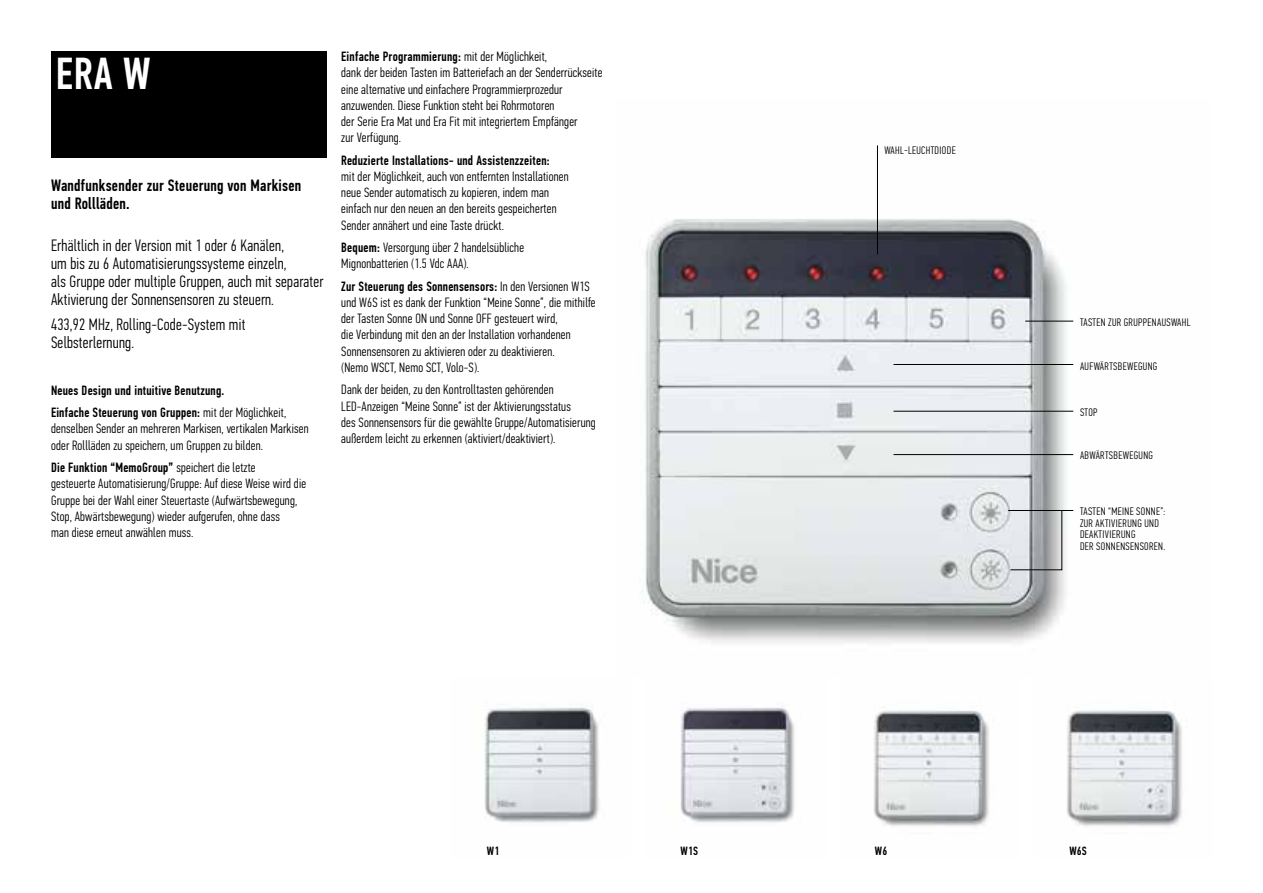
<style>
.page{position:relative;width:1263px;height:893px;background:#fff}
.page>*{position:absolute;margin:0;border:0;box-sizing:border-box;transform-origin:0 0}
.t1{font:500 45px "PF Din Text Comp Pro";color:#fff}
.t2{font:300 16.5px/18px "PF Din Text Comp Pro";letter-spacing:.015em;color:#000}
.t3{font:500 16.5px/18px "PF Din Text Comp Pro";letter-spacing:.015em;color:#000}
.t4{font:300 13.5px/16.2px "PF Din Text Comp Pro";letter-spacing:.015em;color:#000}
.t5{font:500 13.5px/22.5px "PF Din Text Comp Pro";letter-spacing:.015em;color:#000}
.t6{font:500 12px "PF Din Text Comp Pro";letter-spacing:.015em;color:#000}
.t7{font:300 10.95px/11.6px "PF Din Text Comp Pro";letter-spacing:.035em;color:#000}
.s1{font-weight:300}
.s2{font-weight:500}
</style>
<div class="page">
<img style="left:641px;top:218px;width:433px;height:425px">
<div style="left:51px;top:51px;width:275px;height:106px;background:#000"></div>
<img style="left:484px;top:704px;width:115px;height:119px">
<img style="left:874px;top:710px;width:115px;height:117px">
<img style="left:680px;top:705px;width:115px;height:118px">
<img style="left:1067px;top:710px;width:115px;height:117px">
<hr style="left:893px;top:364px;width:180px;height:1px;background:#000">
<hr style="left:893px;top:411px;width:180px;height:1px;background:#000">
<hr style="left:893px;top:454px;width:180px;height:1px;background:#000">
<hr style="left:1025px;top:321px;width:48px;height:1px;background:#000">
<hr style="left:877px;top:145px;width:1px;height:109px;background:#000">
<svg style="left:1010px;top:511px;width:52px;height:59px;background:#bbbdc1"></svg>
<hr style="left:1008px;top:510px;width:65px;height:1px;background:#000">
<h1 class="t1" style="left:56px;top:47px;width:96px">Era W</h1>
<p class="t3" style="left:51px;top:177px;width:252px">Wandfunksender zur Steuerung von Markisen und Rollläden.</p>
<p class="t2" style="left:51px;top:237px;width:274px">Erhältlich in der Version mit 1 oder 6 Kanälen,<br>um bis zu 6 Automatisierungssysteme einzeln,<br>als Gruppe oder multiple Gruppen, auch mit separater Aktivierung der Sonnensensoren zu steuern.</p>
<p class="t2" style="left:51px;top:315px;width:196px">433,92 MHz, Rolling-Code-System mit<br>Selbsterlernung.</p>
<p class="t5" style="left:51px;top:379px;width:237px">Neues Design und intuitive Benutzung.<br>Einfache Steuerung von Gruppen: <span class="s1">mit der Möglichkeit,</span></p>
<p class="t4" style="left:51px;top:421px;width:259px">denselben Sender an mehreren Markisen, vertikalen Markisen oder Rollläden zu speichern, um Gruppen zu bilden.</p>
<p class="t4" style="left:51px;top:459px;width:257px"><span class="s2">Die Funktion “MemoGroup”</span> speichert die letzte<br>gesteuerte Automatisierung/Gruppe: Auf diese Weise wird die Gruppe bei der Wahl einer Steuertaste (Aufwärtsbewegung, Stop, Abwärtsbewegung) wieder aufgerufen, ohne dass<br>man diese erneut anwählen muss.</p>
<p class="t4" style="left:341px;top:48px;width:263px"><span class="s2">Einfache Programmierung:</span> mit der Möglichkeit,<br>dank der beiden Tasten im Batteriefach an der Senderrückseite eine alternative und einfachere Programmierprozedur anzuwenden. Diese Funktion steht bei Rohrmotoren<br>der Serie Era Mat und Era Fit mit integriertem Empfänger<br>zur Verfügung.</p>
<p class="t5" style="left:341px;top:149px;width:210px">Reduzierte Installations- und Assistenzzeiten:</p>
<p class="t4" style="left:341px;top:168px;width:229px">mit der Möglichkeit, auch von entfernten Installationen neue Sender automatisch zu kopieren, indem man einfach nur den neuen an den bereits gespeicherten Sender annähert und eine Taste drückt.</p>
<p class="t4" style="left:341px;top:239px;width:184px"><span class="s2">Bequem:</span> Versorgung über 2 handelsübliche<br>Mignonbatterien (1.5 Vdc AAA).</p>
<p class="t4" style="left:341px;top:278px;width:256px"><span class="s2">Zur Steuerung des Sonnensensors:</span> In den Versionen W1S und W6S ist es dank der Funktion “Meine Sonne”, die mithilfe der Tasten Sonne ON und Sonne OFF gesteuert wird,<br>die Verbindung mit den an der Installation vorhandenen Sonnensensoren zu aktivieren oder zu deaktivieren.<br>(Nemo WSCT, Nemo SCT, Volo-S).</p>
<p class="t4" style="left:341px;top:382px;width:256px">Dank der beiden, zu den Kontrolltasten gehörenden LED-Anzeigen “Meine Sonne” ist der Aktivierungsstatus<br>des Sonnensensors für die gewählte Gruppe/Automatisierung außerdem leicht zu erkennen (aktiviert/deaktiviert).</p>
<p class="t7" style="left:884px;top:144px;width:33px">Wahl-Leuchtdiode</p>
<p class="t7" style="left:1080px;top:316px;width:9px">Tasten</p>
<p class="t7" style="left:1108px;top:316px;width:27px">zur Gruppenauswahl</p>
<p class="t7" style="left:1080px;top:360px;width:31px">Aufwärtsbewegung</p>
<p class="t7" style="left:1080px;top:406px;width:10px">Stop</p>
<p class="t7" style="left:1080px;top:450px;width:26px">Abwärtsbewegung</p>
<p class="t7" style="left:1080px;top:505px;width:9px">Tasten</p>
<p class="t7" style="left:1108px;top:505px;width:15px">“Meine</p>
<p class="t7" style="left:1136px;top:505px;width:11px">Sonne</p>
<p class="t7" style="left:1160px;top:505px;width:7px">”:</p>
<p class="t7" style="left:1080px;top:517px;width:26px">zur Aktivierung</p>
<p class="t7" style="left:1144px;top:517px;width:6px">und</p>
<p class="t7" style="left:1080px;top:529px;width:27px">Deaktivierung<br>der Sonnensensoren</p>
<p class="t7" style="left:1163px;top:540px;width:3px">.</p>
<p class="t6" style="left:487px;top:844px;width:14px">W1</p>
<p class="t6" style="left:680px;top:844px;width:19px">W1S</p>
<p class="t6" style="left:875px;top:844px;width:14px">W6</p>
<p class="t6" style="left:1069px;top:844px;width:19px">W6S</p>
</div>
